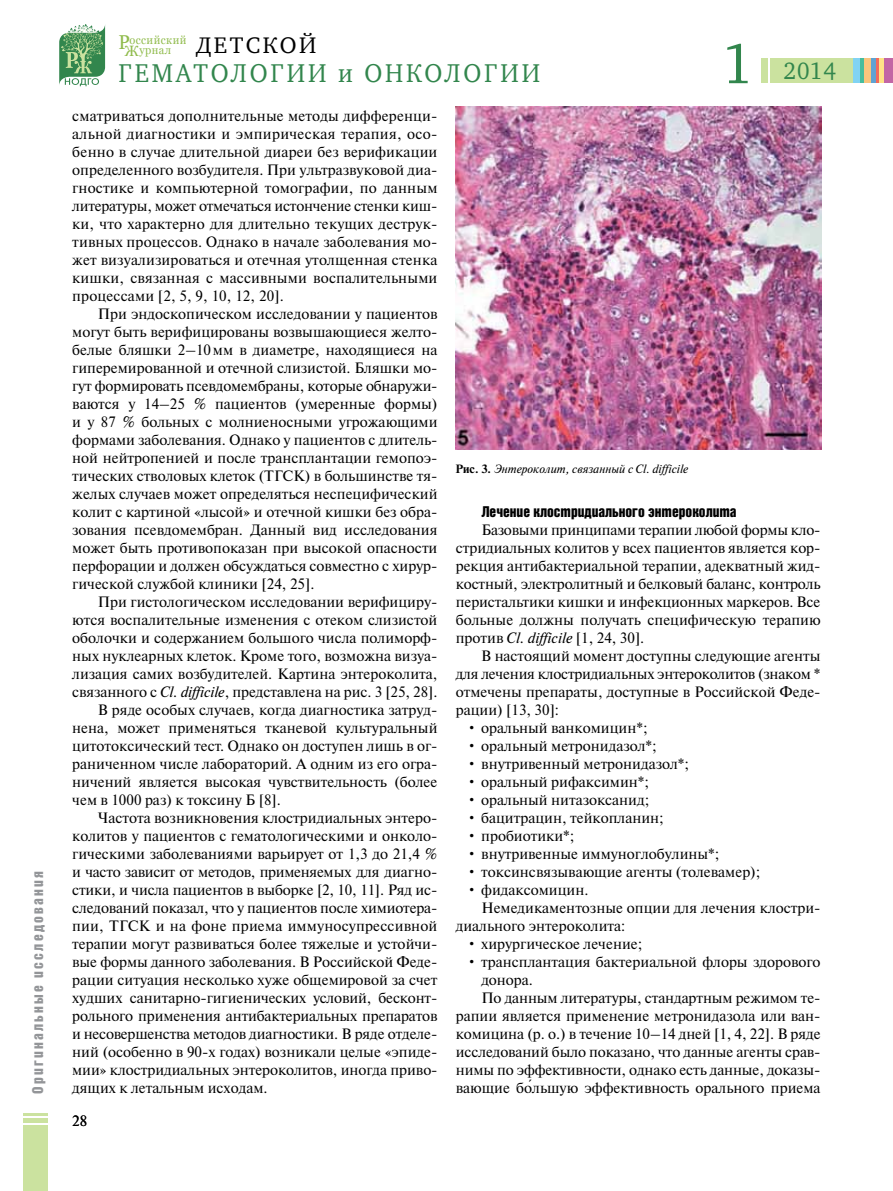
<style>
.page{position:relative;width:893px;height:1191px;background:#fff}
.page>*{position:absolute;margin:0;border:0;box-sizing:border-box;transform-origin:0 0}
.t1{font:57.75px "Charter ITC";color:#32864d;scale:.93 1}
.t2{font:26.4px "Charter ITC";letter-spacing:.12em;color:#32864d;scale:.93 1}
.t3{font:24.3px "Charter ITC";color:#32864d;scale:.93 1}
.t4{font:23.1px "Charter ITC";letter-spacing:.11em;color:#000}
.t5{font:15px/18px "Newton C";color:#000;text-align:justify}
.t6{font:15px "Newton C";letter-spacing:-.02em;color:#000}
.t7{font:15px "Bastion Kontrast Alt C";color:#000}
.t8{font:15px "Bastion Kontrast Alt C";letter-spacing:.15em;color:#939598}
.t9{font:italic 12px "Newton C";color:#000}
.t10{font:11.7px/9.3px "Georgia";letter-spacing:.04em;color:#90bb4c;scale:.94 1}
.s1{font-size:19.95px}
.s2{font-size:15px}
.s3{font-style:italic}
.s4{font-weight:700;font-style:normal}
.s5{font-family:"Times New Roman"}
</style>
<div class="page">
<div style="left:770px;top:58px;width:95px;height:25px;background:#cbe29f"></div>
<hr style="left:764px;top:58px;width:4px;height:25px;background:#cbe29f">
<hr style="left:761px;top:58px;width:2px;height:25px;background:#cbe29f">
<svg style="left:59px;top:24px;width:46px;height:62px"></svg>
<div style="left:883px;top:58px;width:10px;height:25px;background:#c266a5"></div>
<hr style="left:879px;top:58px;width:4px;height:25px;background:#fee387">
<hr style="left:876px;top:58px;width:3px;height:25px;background:#f26b5c">
<div style="left:871px;top:58px;width:5px;height:25px;background:#5fa3d3"></div>
<div style="left:864px;top:58px;width:7px;height:25px;background:#f9c57d"></div>
<div style="left:859px;top:58px;width:5px;height:25px;background:#46bd9e"></div>
<div style="left:853px;top:58px;width:6px;height:25px;background:#81d3f3"></div>
<div style="left:23px;top:1125px;width:25px;height:66px;background:#cbe29f"></div>
<div style="left:23px;top:1118px;width:25px;height:5px;background:#cbe29f"></div>
<hr style="left:23px;top:1113px;width:25px;height:3px;background:#cbe29f">
<img style="left:455px;top:106px;width:366px;height:344px">
<p class="t8" style="left:30px;top:1094px;width:224px;rotate:-90deg">Оригинальные исследования</p>
<p class="t10" style="left:125px;top:36px;width:67px;text-indent:-6px"><span class="s1">Р</span>оссийский<br><span class="s2">Ж</span>урнал</p>
<h3 class="t4" style="left:196px;top:31px;width:121px">ДЕТСКОЙ</h3>
<h2 class="t2" style="left:118px;top:57px;width:455px">ГЕМАТОЛОГИИ и ОНКОЛОГИИ</h2>
<h1 class="t1" style="left:722px;top:27px;width:34px">1</h1>
<h3 class="t3" style="left:783px;top:55px;width:58px">2014</h3>
<p class="t5" style="left:72px;top:106px;width:367px">сматриваться дополнительные методы дифференци&shy;альной диагностики и эмпирическая терапия, осо&shy;бенно в случае длительной диареи без верификации определенного возбудителя. При ультразвуковой диа&shy;гностике и компьютерной томографии, по данным литературы, может отмечаться истончение стенки киш&shy;ки, что характерно для длительно текущих деструк&shy;тивных процессов. Однако в начале заболевания мо&shy;жет визуализироваться и отечная утолщенная стенка кишки, связанная с массивными воспалительными процессами [2, 5, 9, 10, 12, 20].</p>
<p class="t5" style="left:72px;top:304px;width:367px;text-indent:26px">При эндоскопическом исследовании у пациентов могут быть верифицированы возвышающиеся желто&shy;белые бляшки 2–10мм в диаметре, находящиеся на гиперемированной и отечной слизистой. Бляшки мо&shy;гут формировать псевдомембраны, которые обнаружи&shy;ваются у 14–25 % пациентов (умеренные формы) и у 87 % больных с молниеносными угрожающими формами заболевания. Однако у пациентов с длитель&shy;ной нейтропенией и после трансплантации гемопоэ&shy;тических стволовых клеток (ТГСК) в большинстве тя&shy;желых случаев может определяться неспецифический колит с картиной «лысой» и отечной кишки без обра&shy;зования псевдомембран. Данный вид исследования может быть противопоказан при высокой опасности перфорации и должен обсуждаться совместно с хирур&shy;гической службой клиники [24, 25].</p>
<p class="t5" style="left:98px;top:592px;width:341px">При гистологическом исследовании верифициру-</p>
<p class="t5" style="left:72px;top:610px;width:367px">ются воспалительные изменения с отеком слизистой</p>
<p class="t5" style="left:72px;top:628px;width:367px">оболочки и содержанием большого числа полиморф-</p>
<p class="t5" style="left:72px;top:646px;width:367px">ных нуклеарных клеток. Кроме того, возможна визуа-</p>
<p class="t5" style="left:72px;top:664px;width:367px">лизация самих возбудителей. Картина энтероколита,</p>
<p class="t5" style="left:72px;top:682px;width:367px">связанного с <span class="s3">Cl. difficile</span>, представлена на рис. 3 [25, 28].</p>
<p class="t5" style="left:98px;top:700px;width:341px">В ряде особых случаев, когда диагностика затруд-</p>
<p class="t5" style="left:72px;top:718px;width:367px">нена, может применяться тканевой культуральный</p>
<p class="t5" style="left:72px;top:736px;width:367px">цитотоксический тест. Однако он доступен лишь в ог-</p>
<p class="t5" style="left:72px;top:754px;width:367px">раниченном числе лабораторий. А одним из его огра-</p>
<p class="t5" style="left:72px;top:772px;width:367px">ничений является высокая чувствительность (более</p>
<p class="t5" style="left:72px;top:790px;width:210px">чем в 1000 раз) к токсину Б [8].</p>
<p class="t5" style="left:98px;top:808px;width:341px">Частота возникновения клостридиальных энтеро-</p>
<p class="t5" style="left:72px;top:826px;width:367px">колитов у пациентов с гематологическими и онколо-</p>
<p class="t5" style="left:72px;top:844px;width:367px">гическими заболеваниями варьирует от 1,3 до 21,4 %</p>
<p class="t6" style="left:72px;top:863px;width:365px">и часто зависит от методов, применяемых для диагно-</p>
<p class="t5" style="left:72px;top:880px;width:367px">стики, и числа пациентов в выборке [2, 10, 11]. Ряд ис-</p>
<p class="t5" style="left:72px;top:898px;width:367px">следований показал, что у пациентов после химиотера-</p>
<p class="t5" style="left:72px;top:916px;width:367px">пии, ТГСК и на фоне приема иммуносупрессивной</p>
<p class="t5" style="left:72px;top:934px;width:367px">терапии могут развиваться более тяжелые и устойчи-</p>
<p class="t5" style="left:72px;top:952px;width:367px">вые формы данного заболевания. В Российской Феде-</p>
<p class="t5" style="left:72px;top:970px;width:367px">рации ситуация несколько хуже общемировой за счет</p>
<p class="t5" style="left:72px;top:988px;width:367px">худших санитарно-гигиенических условий, бесконт-</p>
<p class="t5" style="left:72px;top:1006px;width:367px">рольного применения антибактериальных препаратов</p>
<p class="t5" style="left:72px;top:1024px;width:367px">и несовершенства методов диагностики. В ряде отделе-</p>
<p class="t5" style="left:72px;top:1042px;width:367px">ний (особенно в 90‑х годах) возникали целые «эпиде-</p>
<p class="t5" style="left:72px;top:1060px;width:367px">мии» клостридиальных энтероколитов, иногда приво-</p>
<p class="t5" style="left:72px;top:1078px;width:197px">дящих к летальным исходам.</p>
<p class="t5" style="left:72px;top:1112px;width:17px">28</p>
<p class="t9" style="left:455px;top:462px;width:234px"><span class="s4">Рис. 3.</span> Энтероколит, связанный с Cl. difficile</p>
<p class="t7" style="left:481px;top:504px;width:257px">Лечение клостридиального энтероколита</p>
<p class="t5" style="left:456px;top:520px;width:366px;text-align:left;text-indent:26px">Базовыми принципами терапии любой формы кло&shy;стридиальных колитов у всех пациентов является кор&shy;рекция антибактериальной терапии, адекватный жид&shy;костный, электролитный и белковый баланс, контроль перистальтики кишки и инфекционных маркеров. Все больные должны получать специфическую терапию против <span class="s3">Cl. difficile</span> [1, 24, 30].</p>
<p class="t5" style="left:456px;top:646px;width:366px;text-indent:26px">В настоящий момент доступны следующие агенты для лечения клостридиальных энтероколитов (знаком * отмечены препараты, доступные в Российской Феде&shy;рации) [13, 30]:</p>
<p class="t5" style="left:466px;top:718px;width:183px">• оральный ванкомицин*;</p>
<p class="t5" style="left:466px;top:736px;width:192px">• оральный метронидазол*;</p>
<p class="t5" style="left:466px;top:754px;width:224px">• внутривенный метронидазол*;</p>
<p class="t5" style="left:466px;top:772px;width:184px">• оральный рифаксимин*;</p>
<p class="t5" style="left:466px;top:790px;width:184px">• оральный нитазоксанид;</p>
<p class="t5" style="left:466px;top:808px;width:199px">• бацитрацин, тейкопланин;</p>
<p class="t5" style="left:466px;top:826px;width:110px">• пробиотики*;</p>
<p class="t5" style="left:466px;top:844px;width:255px">• внутривенные иммуноглобулины*;</p>
<p class="t5" style="left:466px;top:862px;width:296px">• токсинсвязывающие агенты (толевамер);</p>
<p class="t5" style="left:466px;top:880px;width:124px">• фидаксомицин.</p>
<p class="t5" style="left:481px;top:898px;width:341px">Немедикаментозные опции для лечения клостри-</p>
<p class="t5" style="left:456px;top:916px;width:171px">диального энтероколита:</p>
<p class="t5" style="left:466px;top:934px;width:177px">• хирургическое лечение;</p>
<p class="t5" style="left:466px;top:952px;width:356px">• трансплантация бактериальной флоры здорового</p>
<p class="t5" style="left:481px;top:970px;width:53px">донора.</p>
<p class="t5" style="left:481px;top:988px;width:341px">По данным литературы, стандартным режимом те-</p>
<p class="t5" style="left:456px;top:1006px;width:366px">рапии является применение метронидазола или ван-</p>
<p class="t5" style="left:456px;top:1024px;width:366px">комицина (р. о.) в течение 10–14 дней [1, 4, 22]. В ряде</p>
<p class="t5" style="left:456px;top:1042px;width:366px">исследований было показано, что данные агенты срав-</p>
<p class="t5" style="left:456px;top:1060px;width:366px">нимы по эффективности, однако есть данные, доказы-</p>
<p class="t5" style="left:456px;top:1078px;width:366px">вающие бо<span class="s5">́</span>льшую эффективность орального приема</p>
</div>
